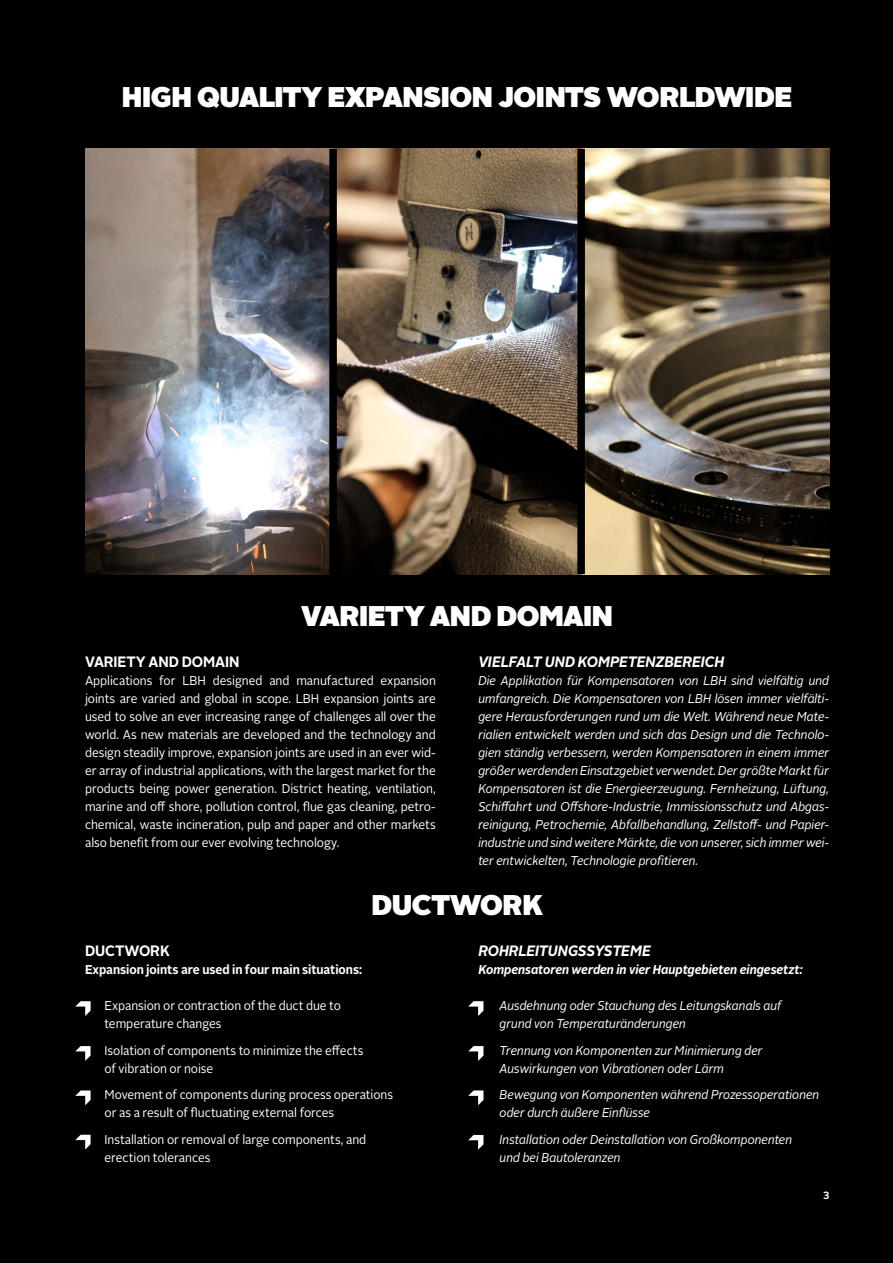
<style>
.page{position:relative;width:893px;height:1263px;background:#000}
.page>*{position:absolute;margin:0;border:0;box-sizing:border-box;transform-origin:0 0}
.t1{font:900 28.5px "Alright Sans";letter-spacing:-.02em;color:#fff}
.t2{font:italic 700 15px "Alright Sans";letter-spacing:-.01em;color:#fff;scale:.94 1}
.t3{font:700 15px "Alright Sans";letter-spacing:-.01em;color:#fff;scale:.94 1}
.t4{font:italic 12.75px/18px "Alright Sans";letter-spacing:-.01em;color:#fff;scale:.94 1}
.t5{font:12.75px/18px "Alright Sans";letter-spacing:-.005em;color:#fff;scale:.94 1}
.t6{font:italic 700 12.75px "Alright Sans";letter-spacing:-.01em;color:#fff;scale:.94 1}
.t7{font:700 12.75px "Alright Sans";letter-spacing:-.005em;color:#fff;scale:.94 1}
.t8{font:700 10.5px "Alright Sans";color:#fff;scale:.94 1}
</style>
<div class="page">
<img style="left:585px;top:149px;width:244px;height:425px">
<img style="left:85px;top:149px;width:244px;height:425px">
<img style="left:337px;top:149px;width:240px;height:425px">
<svg style="left:75px;top:1001px;width:16px;height:15px"></svg>
<svg style="left:468px;top:1001px;width:15px;height:15px"></svg>
<svg style="left:468px;top:1046px;width:15px;height:15px"></svg>
<svg style="left:468px;top:1090px;width:15px;height:15px"></svg>
<svg style="left:468px;top:1135px;width:15px;height:15px"></svg>
<svg style="left:75px;top:1046px;width:16px;height:15px"></svg>
<svg style="left:75px;top:1090px;width:16px;height:15px"></svg>
<svg style="left:75px;top:1135px;width:16px;height:14px"></svg>
<h1 class="t1" style="left:122px;top:76px;width:672px">HIGH QUALITY EXPANSION JOINTS WORLDWIDE</h1>
<h1 class="t1" style="left:301px;top:595px;width:313px">VARIETY AND DOMAIN</h1>
<p class="t3" style="left:85px;top:651px;width:166px">VARIETY AND DOMAIN</p>
<p class="t5" style="left:85px;top:671px;width:375px;text-align:justify">Applications for LBH designed and manufactured expansion joints are varied and global in scope. LBH expansion joints are used to solve an ever increasing range of challenges all over the world. As new materials are developed and the technology and design steadily improve, expansion joints are used in an ever wid&shy;er array of industrial applications, with the largest market for the products being power generation. District heating, ventilation, marine and off shore, pollution control, flue gas cleaning, petro&shy;chemical, waste incineration, pulp and paper and other markets also benefit from our ever evolving technology.</p>
<p class="t2" style="left:478px;top:651px;width:263px">VIELFALT UND KOMPETENZBEREICH</p>
<p class="t4" style="left:478px;top:671px;width:375px;text-align:justify">Die Applikation für Kompensatoren von LBH sind vielfältig und umfangreich. Die Kompensatoren von LBH lösen immer vielfälti&shy;gere Herausforderungen rund um die Welt. Während neue Mate&shy;rialien entwickelt werden und sich das Design und die Technolo&shy;gien ständig verbessern, werden Kompensatoren in einem immer größer werdenden Einsatzgebiet verwendet. Der größte Markt für Kompensatoren ist die Energieerzeugung. Fernheizung, Lüftung, Schiffahrt und Offshore-Industrie, Immissionsschutz und Abgas&shy;reinigung, Petrochemie, Abfallbehandlung, Zellstoff- und Papier&shy;industrie und sind weitere Märkte, die von unserer, sich immer wei&shy;ter entwickelten, Technologie profitieren.</p>
<h1 class="t1" style="left:371px;top:884px;width:173px">DUCTWORK</h1>
<p class="t3" style="left:85px;top:940px;width:92px">DUCTWORK</p>
<p class="t7" style="left:85px;top:961px;width:296px">Expansion joints are used in four main situations:</p>
<p class="t5" style="left:105px;top:997px;width:253px;text-indent:-20px">• Expansion or contraction of the duct due to temperature changes</p>
<p class="t5" style="left:105px;top:1042px;width:277px;text-indent:-19px">• Isolation of components to minimize the effects of vibration or noise</p>
<p class="t5" style="left:105px;top:1086px;width:308px;text-indent:-19px">• Movement of components during process operations or as a result of fluctuating external forces</p>
<p class="t5" style="left:105px;top:1131px;width:280px;text-indent:-19px">• Installation or removal of large components, and erection tolerances</p>
<p class="t2" style="left:478px;top:940px;width:185px">ROHRLEITUNGSSYSTEME</p>
<p class="t6" style="left:478px;top:961px;width:347px">Kompensatoren werden in vier Hauptgebieten eingesetzt:</p>
<p class="t4" style="left:500px;top:997px;width:302px;text-indent:-21px">• Ausdehnung oder Stauchung des Leitungskanals auf grund von Temperaturänderungen</p>
<p class="t4" style="left:500px;top:1042px;width:281px;text-indent:-21px">• Trennung von Komponenten zur Minimierung der<br>Auswirkungen von Vibrationen oder Lärm</p>
<p class="t4" style="left:500px;top:1086px;width:342px;text-indent:-21px">• Bewegung von Komponenten während Prozessoperationen oder durch äußere Einflüsse</p>
<p class="t4" style="left:500px;top:1131px;width:313px;text-indent:-21px">• Installation oder Deinstallation von Großkomponenten und bei Bautoleranzen</p>
<p class="t8" style="left:823px;top:1187px;width:8px">3</p>
</div>
